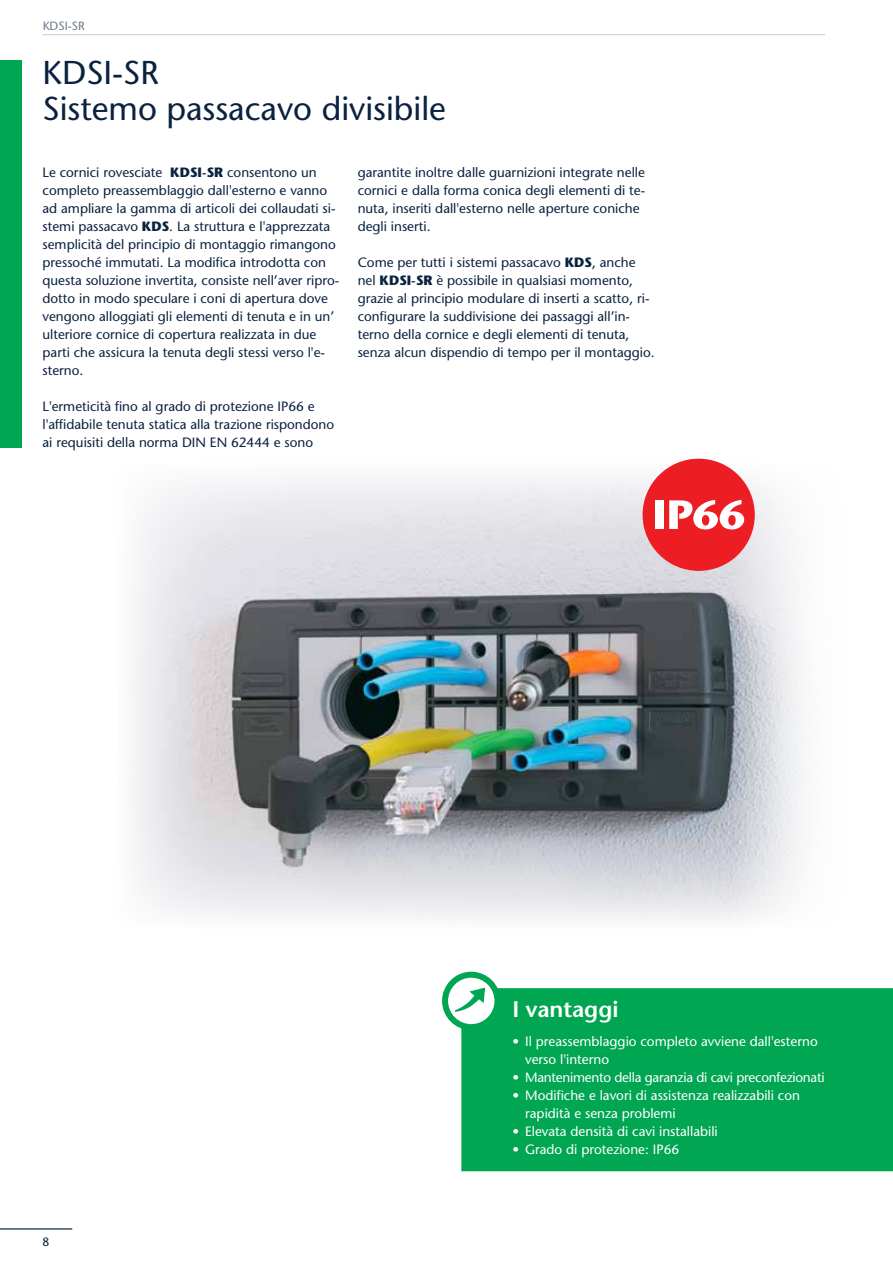
<style>
.page{position:relative;width:893px;height:1263px;background:#fff}
.page>*{position:absolute;margin:0;border:0;box-sizing:border-box;transform-origin:0 0}
.t1{font:500 33px/36px "Stone Sans Std";color:#0a2240}
.t2{font:600 22.5px "Stone Sans Std";color:#fff}
.t3{font:500 13.5px/18px "Stone Sans Std";color:#0a2240}
.t4{font:500 13.5px/18px "Stone Sans Std";color:#fff}
.t5{font:500 13.5px "Stone Sans Std";letter-spacing:-.02em;color:#fff}
.t6{font:500 12px "Stone Sans Std";color:#6c7b8c}
.t7{font:500 12px "Stone Sans Std";color:#0a2240}
.s1{font-weight:700}
</style>
<div class="page">
<hr style="left:0;top:1228px;width:72px;height:1px;background:#0a2240">
<img style="left:133px;top:462px;width:671px;height:458px">
<div style="left:643px;top:459px;width:112px;height:112px;background:#ed1d24;border-radius:50%"></div>
<div style="left:655px;top:500px;width:9px;height:29px;background:#fff"></div>
<svg style="left:669px;top:500px;width:75px;height:29px"></svg>
<hr style="left:43px;top:34px;width:782px;height:1px;background:#ced3d9">
<div style="left:0;top:60px;width:21px;height:387px;background:#00a651"></div>
<div style="left:461px;top:988px;width:432px;height:183px;background:#00a651"></div>
<svg style="left:445px;top:975px;width:52px;height:52px"></svg>
<img style="left:448px;top:978px;width:46px;height:46px;border-radius:23px">
<div style="left:442px;top:972px;width:58px;height:58px;border:6px solid #00a651;border-radius:50%"></div>
<p class="t6" style="left:43px;top:19px;width:44px">KDSI-SR</p>
<h1 class="t1" style="left:43px;top:54px;width:405px">KDSI-SR<br>Sistemo passacavo divisibile</h1>
<p class="t3" style="left:43px;top:164px;width:298px">Le cornici rovesciate <span class="s1">KDSI-SR</span> consentono un completo preassemblaggio dall'esterno e vanno ad ampliare la gamma di articoli dei collaudati si&shy;stemi passacavo <span class="s1">KDS</span>. La struttura e l'apprezzata semplicità del principio di montaggio rimangono pressoché immutati. La modifica introdotta con questa soluzione invertita, consiste nell’aver ripro&shy;dotto in modo speculare i coni di apertura dove vengono alloggiati gli elementi di tenuta e in un’ ulteriore cornice di copertura realizzata in due parti che assicura la tenuta degli stessi verso l'e&shy;sterno.</p>
<p class="t3" style="left:43px;top:398px;width:293px">L'ermeticità fino al grado di protezione IP66 e l'affidabile tenuta statica alla trazione rispondono ai requisiti della norma DIN EN 62444 e sono</p>
<p class="t3" style="left:358px;top:164px;width:289px">garantite inoltre dalle guarnizioni integrate nelle cornici e dalla forma conica degli elementi di te&shy;nuta, inseriti dall'esterno nelle aperture coniche degli inserti.</p>
<p class="t3" style="left:358px;top:254px;width:298px">Come per tutti i sistemi passacavo <span class="s1">KDS</span>, anche nel <span class="s1">KDSI-SR</span> è possibile in qualsiasi momento, grazie al principio modulare di inserti a scatto, ri&shy;configurare la suddivisione dei passaggi all’in&shy;terno della cornice e degli elementi di tenuta, senza alcun dispendio di tempo per il montaggio.</p>
<p class="t7" style="left:43px;top:1235px;width:8px">8</p>
<h2 class="t2" style="left:512px;top:996px;width:108px">I vantaggi</h2>
<p class="t4" style="left:525px;top:1032px;width:294px;text-indent:-13px">• Il preassemblaggio completo avviene dall'esterno verso l'interno</p>
<p class="t5" style="left:512px;top:1069px;width:314px">• Mantenimento della garanzia di cavi preconfezionati</p>
<p class="t4" style="left:525px;top:1086px;width:276px;text-indent:-13px">• Modifiche e lavori di assistenza realizzabili con rapidità e senza problemi</p>
<p class="t4" style="left:512px;top:1122px;width:207px">• Elevata densità di cavi installabili</p>
<p class="t4" style="left:512px;top:1140px;width:168px">• Grado di protezione: IP66</p>
</div>
